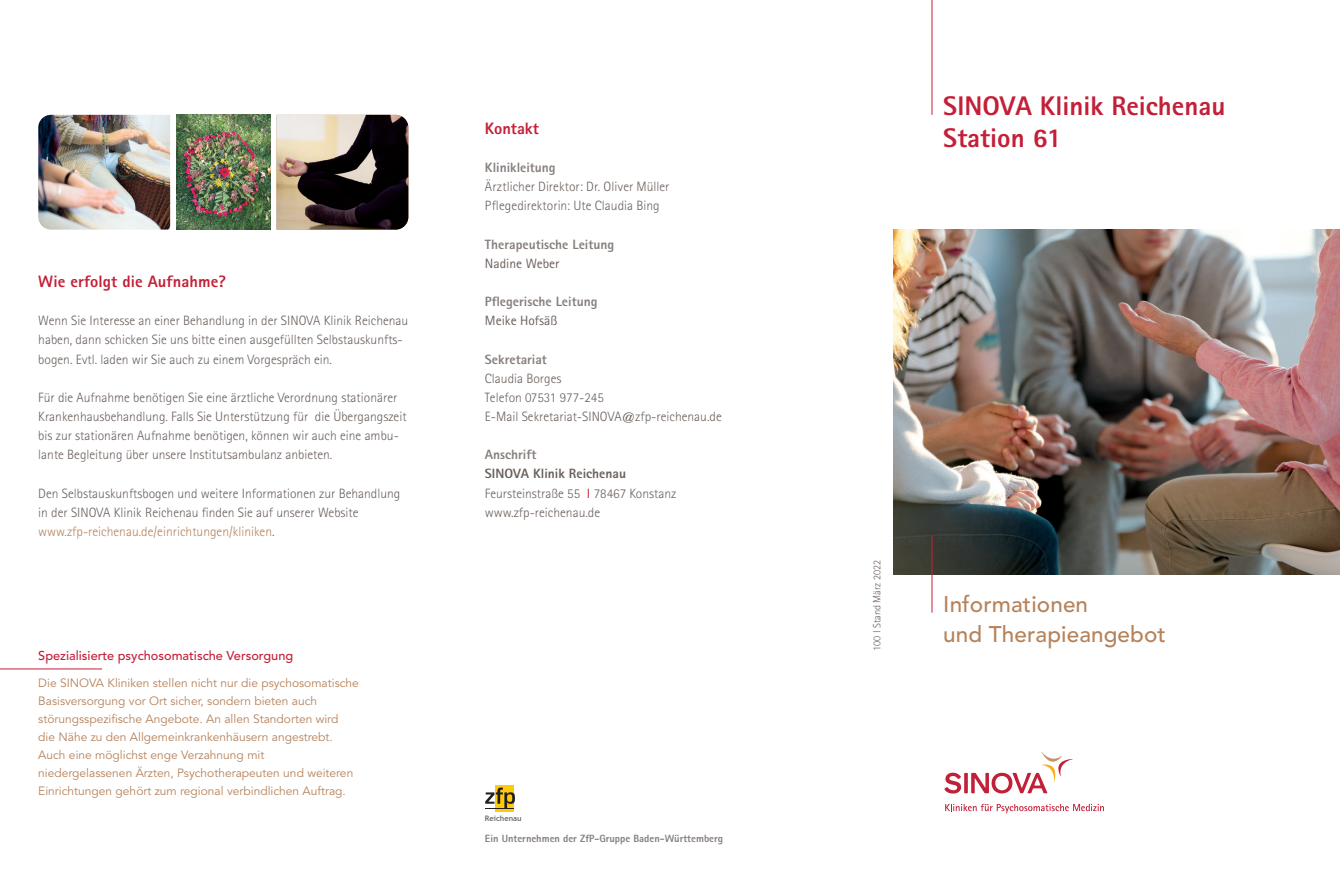
<style>
.page{position:relative;width:1340px;height:893px;background:#fff}
.page>*{position:absolute;margin:0;border:0;box-sizing:border-box;transform-origin:0 0}
.t1{font:800 27px/32.4px "Agfa Rotis Sans Serif";color:#c41f38}
.t2{font:500 22.5px/30px "Avenir LT";letter-spacing:.005em;color:#b6825a}
.t3{font:800 16.5px "Agfa Rotis Sans Serif";letter-spacing:.005em;color:#c41f38}
.t4{font:300 13.5px/19.2px "Agfa Rotis Sans Serif";color:#6a605b}
.t5{font:800 13.5px "Agfa Rotis Sans Serif";color:#867f7b}
.t6{font:13.5px "Agfa Rotis Sans Serif";color:#6a605b}
.t7{font:500 12.75px "Avenir LT";color:#c41f38}
.t8{font:12px/18px "Avenir LT";color:#b6825a}
.t9{font:800 10.5px "Agfa Rotis Sans Serif";color:#867f7b}
.t10{font:300 10.5px "Agfa Rotis Sans Serif";color:#6a605b}
.t11{font:700 7.5px "Trebuchet MS";color:#6c6d70}
.s1{color:#b6825a}
.s2{font-weight:800}
.s3{font-weight:400;color:#c41f38}
</style>
<div class="page">
<img style="left:893px;top:230px;width:446px;height:344px">
<hr style="left:931px;top:536px;width:1px;height:77px;background:#c41f38">
<hr style="left:931px;top:0;width:1px;height:115px;background:#c41f38">
<svg style="left:944px;top:752px;width:128px;height:41px"></svg>
<svg style="left:945px;top:804px;width:158px;height:9px"></svg>
<hr style="left:0;top:669px;width:102px;height:1px;background:#c41f38">
<img style="left:176px;top:115px;width:94px;height:115px">
<img style="left:38px;top:115px;width:132px;height:115px">
<img style="left:276px;top:115px;width:132px;height:115px">
<div style="left:495px;top:786px;width:18px;height:26px;background:#feca0a"></div>
<svg style="left:485px;top:788px;width:30px;height:21px"></svg>
<p class="t3" style="left:38px;top:271px;width:189px">Wie erfolgt die Aufnahme?</p>
<p class="t4" style="left:38px;top:311px;width:371px">Wenn Sie Interesse an einer Behandlung in der SINOVA Klinik Reichenau haben, dann schicken Sie uns bitte einen ausgefüllten Selbstauskunfts&shy;bogen. Evtl. laden wir Sie auch zu einem Vorgespräch ein.</p>
<p class="t4" style="left:38px;top:388px;width:370px">Für die Aufnahme benötigen Sie eine ärztliche Verordnung stationärer Krankenhausbehandlung. Falls Sie Unterstützung für die Übergangszeit bis zur stationären Aufnahme benötigen, können wir auch eine ambu&shy;lante Begleitung über unsere Institutsambulanz anbieten.</p>
<p class="t4" style="left:38px;top:483px;width:363px">Den Selbstauskunftsbogen und weitere Informationen zur Behandlung in der SINOVA Klinik Reichenau finden Sie auf unserer Website <span class="s1">www.zfp-reichenau.de/einrichtungen/kliniken</span>.</p>
<p class="t7" style="left:38px;top:649px;width:256px">Spezialisierte psychosomatische Versorgung</p>
<p class="t8" style="left:38px;top:674px;width:322px">Die SINOVA Kliniken stellen nicht nur die psychosomatische Basisversorgung vor Ort sicher, sondern bieten auch störungsspezifische Angebote. An allen Standorten wird<br>die Nähe zu den Allgemeinkrankenhäusern angestrebt.<br>Auch eine möglichst enge Verzahnung mit niedergelassenen Ärzten, Psychotherapeuten und weiteren Einrichtungen gehört zum regional verbindlichen Auftrag.</p>
<p class="t3" style="left:485px;top:118px;width:56px">Kontakt</p>
<p class="t5" style="left:485px;top:159px;width:72px">Klinikleitung</p>
<p class="t4" style="left:485px;top:177px;width:186px">Ärztlicher Direktor: Dr. Oliver Müller<br>Pflegedirektorin: Ute Claudia Bing</p>
<p class="t5" style="left:485px;top:236px;width:131px">Therapeutische Leitung</p>
<p class="t6" style="left:485px;top:255px;width:76px">Nadine Weber</p>
<p class="t5" style="left:485px;top:293px;width:114px">Pflegerische Leitung</p>
<p class="t6" style="left:485px;top:313px;width:74px">Meike Hofsäß</p>
<p class="t5" style="left:485px;top:350px;width:63px">Sekretariat</p>
<p class="t4" style="left:485px;top:369px;width:238px">Claudia Borges<br>Telefon 07531 977-245<br>E-Mail Sekretariat-SINOVA@zfp-reichenau.de</p>
<p class="t5" style="left:485px;top:446px;width:53px">Anschrift</p>
<p class="t4" style="left:485px;top:464px;width:193px"><span class="s2">SINOVA Klinik Reichenau<br></span>Feursteinstraße 55 <span class="s3">I</span> 78467 Konstanz www.zfp-reichenau.de</p>
<p class="t11" style="left:485px;top:814px;width:38px">Reichenau</p>
<p class="t9" style="left:485px;top:832px;width:240px">Ein Unternehmen der ZfP-Gruppe Baden-Württemberg</p>
<h1 class="t1" style="left:943px;top:89px;width:283px">SINOVA Klinik Reichenau<br>Station 61</h1>
<p class="t10" style="left:871px;top:651px;width:92px;rotate:-90deg">100 I Stand März 2022</p>
<h2 class="t2" style="left:943px;top:590px;width:224px">Informationen<br>und Therapieangebot</h2>
</div>
